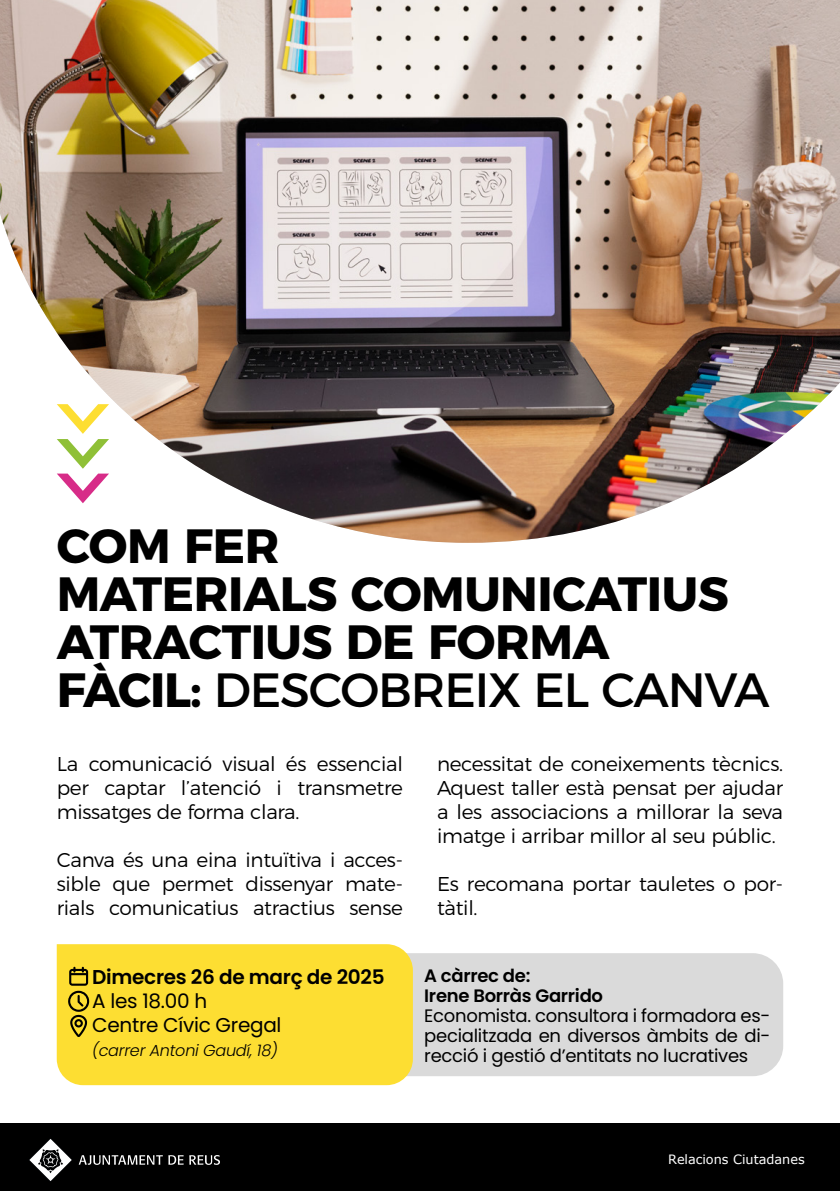
<style>
.page{position:relative;width:840px;height:1191px;background:#fff}
.page>*{position:absolute;margin:0;border:0;box-sizing:border-box;transform-origin:0 0}
.t1{font:700 48px/48px "Montserrat";letter-spacing:-.01em;color:#000}
.t2{font:300 20px/24px "Montserrat";letter-spacing:-.015em;color:#000;text-align:justify}
.t3{font:20px/24px "Poppins";letter-spacing:-.015em;color:#000}
.t4{font:600 20px "Poppins";letter-spacing:-.015em;color:#000}
.t5{font:18px/20px "Poppins";letter-spacing:-.015em;color:#000;text-align:justify}
.t6{font:600 18px/20px "Poppins";letter-spacing:-.015em;color:#000}
.t7{font:italic 300 16px "Poppins";letter-spacing:-.015em;color:#000}
.t8{font:12.8px "Verdana";color:#fff}
.s1{font-weight:400}
</style>
<div class="page">
<div style="left:412px;top:953px;width:370px;height:123px;background:#dadada"></div>
<div style="left:0;top:1123px;width:839px;height:68px;background:#000"></div>
<svg style="left:79px;top:1155px;width:104px;height:9px"></svg>
<svg style="left:189px;top:1155px;width:31px;height:9px"></svg>
<svg style="left:29px;top:1139px;width:43px;height:42px"></svg>
<div style="left:57px;top:944px;width:355px;height:141px;background:#fdde32"></div>
<svg style="left:68px;top:966px;width:21px;height:71px"></svg>
<img style="left:0;top:0;width:839px;height:543px">
<h1 class="t1" style="left:57px;top:518px;width:714px">COM FER<br>MATERIALS COMUNICATIUS<br>ATRACTIUS DE FORMA<br>FÀCIL: <span class="s1">DESCOBREIX EL CANVA</span></h1>
<p class="t2" style="left:57px;top:750px;width:347px">La comunicació visual és essencial per captar l’atenció i transmetre missatges de forma clara.</p>
<p class="t2" style="left:57px;top:846px;width:347px">Canva és una eina intuïtiva i acces&shy;sible que permet dissenyar mate&shy;rials comunicatius atractius sense</p>
<p class="t4" style="left:92px;top:965px;width:294px">Dimecres 26 de març de 2025</p>
<p class="t3" style="left:92px;top:988px;width:191px">A les 18.00 h<br>Centre Cívic Gregal</p>
<p class="t7" style="left:92px;top:1041px;width:187px">(carrer Antoni Gaudí, 18)</p>
<p class="t2" style="left:437px;top:750px;width:347px">necessitat de coneixements tècnics.<br>Aquest taller està pensat per ajudar a les associacions a millorar la seva imatge i arribar millor al seu públic.</p>
<p class="t2" style="left:437px;top:870px;width:347px">Es recomana portar tauletes o por&shy;tàtil.</p>
<p class="t6" style="left:424px;top:965px;width:180px">A càrrec de:<br>Irene Borràs Garrido</p>
<p class="t5" style="left:424px;top:1005px;width:347px">Economista. consultora i formadora es&shy;pecialitzada en diversos àmbits de di&shy;recció i gestió d’entitats no lucratives</p>
<p class="t8" style="left:667px;top:1151px;width:138px">Relacions Ciutadanes</p>
</div>
